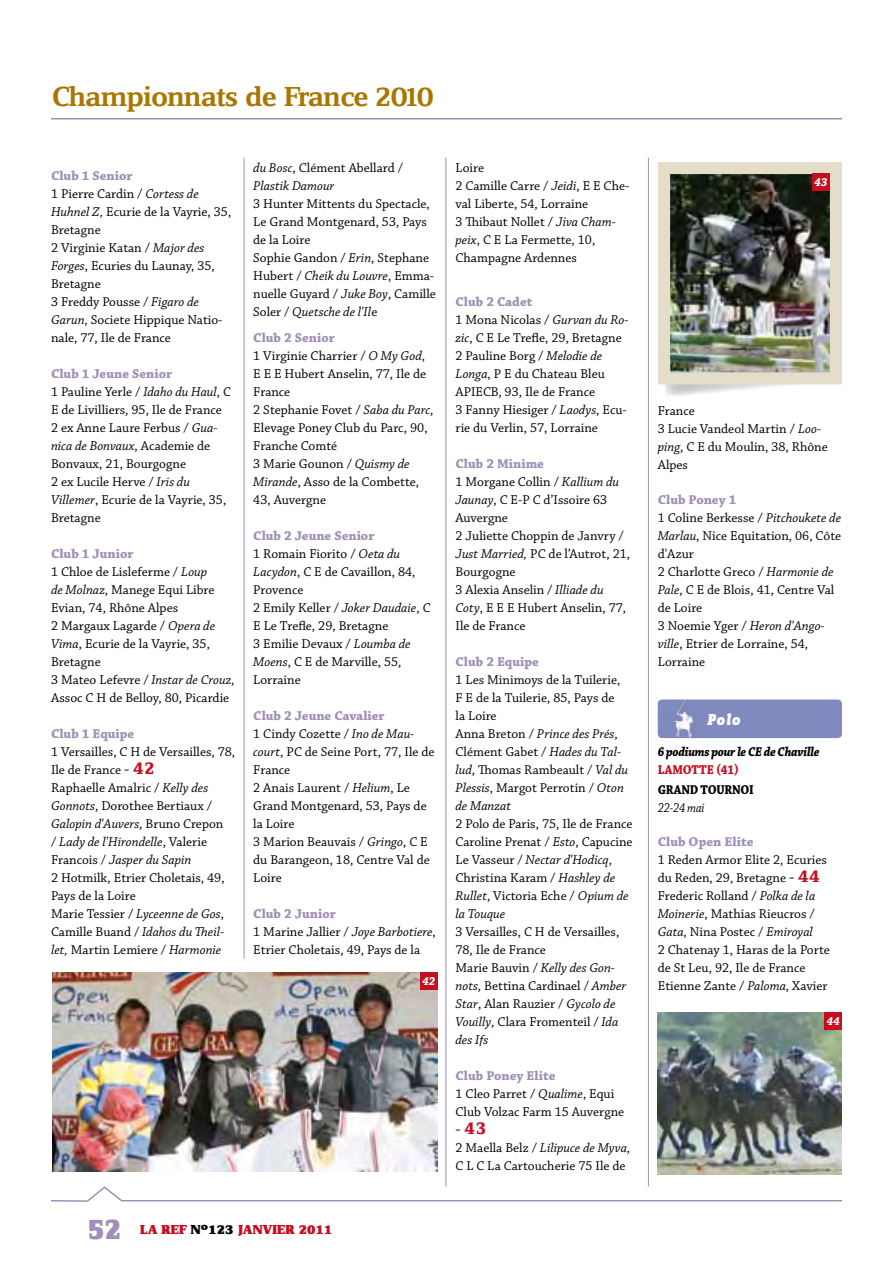
<style>
.page{position:relative;width:893px;height:1263px;background:#fff}
.page>*{position:absolute;margin:0;border:0;box-sizing:border-box;transform-origin:0 0}
.t1{font:30px "Zine Serif Dis Black Roman Tf";color:#a090b6}
.t2{font:500 28.5px "Zine Serif Dis";letter-spacing:-.03em;color:#aa7600;scale:1.2 1}
.t3{font:18px "Zine Serif Dis Bold Roman Tf";color:#c50e1f;scale:1.1 1}
.t4{font:italic 900 16.5px "Zine Slab Dis";color:#fff;scale:.9 1}
.t5{font:13.5px/18px "Chaparral Pro";color:#000}
.t6{font:italic 13.5px/18px "Chaparral Pro";color:#000}
.t7{font:700 13.5px "Chaparral Pro";color:#a090b6}
.t8{font:italic 700 13.5px "Chaparral Pro";letter-spacing:-.02em;color:#000;scale:.9 1}
.t9{font:13.5px "Zine Serif Dis Black Roman Tf";letter-spacing:.01em;color:#c50e1f;scale:1.1 1}
.t10{font:700 13.5px "Chaparral Pro";color:#000;scale:.9 1}
.t11{font:700 13.5px "Chaparral Pro";color:#c50e1f;scale:.9 1}
.t12{font:italic 13.5px "Chaparral Pro";color:#000;scale:.9 1}
.t13{font:italic 700 12px "Chaparral Pro";color:#fff}
.s1{font-weight:700;color:#a090b6}
.s2{font-style:italic}
.s3{font-size:16.5px}
.s4{font-family:"Zine Serif Dis Bold Roman Tf";font-size:18px;color:#c50e1f}
.s5{font-style:normal}
.s6{color:#000}
.s7{font-family:"Chaparral Pro";font-size:16.5px;color:#000}
</style>
<div class="page">
<svg style="left:51px;top:1185px;width:792px;height:17px"></svg>
<hr style="left:51px;top:118px;width:791px;height:1px;background:#a090b6">
<hr style="left:446px;top:158px;width:1px;height:1028px;background:#a090b6">
<hr style="left:648px;top:158px;width:1px;height:1028px;background:#a090b6">
<hr style="left:244px;top:158px;width:1px;height:800px;background:#a090b6">
<div style="left:658px;top:699px;width:184px;height:39px;background:#808abf;border-radius:4px"></div>
<img style="left:663px;top:699px;width:39px;height:39px">
<img style="left:52px;top:972px;width:385px;height:200px">
<div style="left:420px;top:972px;width:17px;height:17px;background:#c50e1f"></div>
<svg style="left:662px;top:384px;width:150px;height:12px"></svg>
<img style="left:671px;top:175px;width:158px;height:196px">
<div style="left:658px;top:162px;width:184px;height:222px;border:12px solid #e3ddca"></div>
<div style="left:813px;top:174px;width:17px;height:17px;background:#c50e1f"></div>
<img style="left:658px;top:1013px;width:184px;height:162px">
<div style="left:825px;top:1013px;width:17px;height:17px;background:#c50e1f"></div>
<h2 class="t2" style="left:51px;top:83px;width:321px">Championnats de France 2010</h2>
<p class="t5" style="left:51px;top:167px;width:182px"><span class="s1">Club 1 Senior<br></span>1 Pierre Cardin / <span class="s2">Cortess de<br>Huhnel Z,</span> Ecurie de la Vayrie, 35,<br>Bretagne<br>2 Virginie Katan / <span class="s2">Major des<br>Forges</span>, Ecuries du Launay, 35,<br>Bretagne<br>3 Freddy Pousse / <span class="s2">Figaro de<br>Garun</span>, Societe Hippique Natio&shy;nale, 77, Ile de France</p>
<p class="t5" style="left:51px;top:365px;width:182px"><span class="s1">Club 1 Jeune Senior<br></span>1 Pauline Yerle / <span class="s2">Idaho du Haul</span>, C<br>E de Livilliers, 95, Ile de France<br>2 ex Anne Laure Ferbus / <span class="s2">Gua&shy;nica de Bonvaux</span>, Academie de<br>Bonvaux, 21, Bourgogne<br>2 ex Lucile Herve / <span class="s2">Iris du<br>Villemer</span>, Ecurie de la Vayrie, 35,<br>Bretagne</p>
<p class="t5" style="left:51px;top:545px;width:185px"><span class="s1">Club 1 Junior<br></span>1 Chloe de Lisleferme / <span class="s2">Loup<br>de Molnaz</span>, Manege Equi Libre<br>Evian, 74, Rhône Alpes<br>2 Margaux Lagarde / <span class="s2">Opera de<br>Vima</span>, Ecurie de la Vayrie, 35,<br>Bretagne<br>3 Mateo Lefevre / <span class="s2">Instar de Crouz</span>,<br>Assoc C H de Belloy, 80, Picardie</p>
<p class="t7" style="left:51px;top:726px;width:85px">Club 1 Equipe</p>
<p class="t5" style="left:51px;top:743px;width:186px">1 Versailles, C H de Versailles, 78,<br>Ile de France <span class="s3">-</span> <span class="s4">42<br></span>Raphaelle Amalric / <span class="s2">Kelly des<br>Gonnots</span>, Dorothee Bertiaux /<br><span class="s2">Galopin d'Auvers</span>, Bruno Crepon<br>/ <span class="s2">Lady de l'Hirondelle</span>, Valerie<br>Francois / <span class="s2">Jasper du Sapin<br></span>2 Hotmilk, Etrier Choletais, 49,<br>Pays de la Loire<br>Marie Tessier / <span class="s2">Lyceenne de Gos</span>,<br>Camille Buand / <span class="s2">Idahos du Theil&shy;let,</span> Martin Lemiere / <span class="s2">Harmonie</span></p>
<p class="t6" style="left:253px;top:159px;width:151px">du Bosc<span class="s5">, Clément Abellard /<br></span>Plastik Damour</p>
<p class="t5" style="left:253px;top:195px;width:184px">3 Hunter Mittents du Spectacle,<br>Le Grand Montgenard, 53, Pays de la Loire<br>Sophie Gandon / <span class="s2">Erin</span>, Stephane<br>Hubert / <span class="s2">Cheik du Louvre</span>, Emma&shy;nuelle Guyard / <span class="s2">Juke Boy</span>, Camille<br>Soler / <span class="s2">Quetsche de l'Il</span>e</p>
<p class="t5" style="left:253px;top:329px;width:182px"><span class="s1">Club 2 Senior<br></span>1 Virginie Charrier / <span class="s2">O My God</span>,<br>E E E Hubert Anselin, 77, Ile de<br>France<br>2 Stephanie Fovet / <span class="s2">Saba du Parc</span>,<br>Elevage Poney Club du Parc, 90,<br>Franche Comté<br>3 Marie Gounon / <span class="s2">Quismy de<br>Mirande</span>, Asso de la Combette,<br>43, Auvergne</p>
<p class="t5" style="left:253px;top:527px;width:179px"><span class="s1">Club 2 Jeune Senior<br></span>1 Romain Fiorito / <span class="s2">Oeta du<br>Lacydon</span>, C E de Cavaillon, 84,<br>Provence<br>2 Emily Keller / <span class="s2">Joker Daudaie</span>, C<br>E Le Trefle, 29, Bretagne<br>3 Emilie Devaux / <span class="s2">Loumba de<br>Moens</span>, C E de Marville, 55,<br>Lorraine</p>
<p class="t5" style="left:253px;top:707px;width:183px"><span class="s1">Club 2 Jeune Cavalier<br></span>1 Cindy Cozette / <span class="s2">Ino de Mau&shy;court</span>, PC de Seine Port, 77, Ile de<br>France<br>2 Anais Laurent / <span class="s2">Helium</span>, Le<br>Grand Montgenard, 53, Pays de la Loire<br>3 Marion Beauvais / <span class="s2">Gringo</span>, C E du Barangeon, 18, Centre Val de<br>Loire</p>
<p class="t5" style="left:253px;top:905px;width:184px"><span class="s1">Club 2 Junior<br></span>1 Marine Jallier / <span class="s2">Joye Barbotiere</span>,<br>Etrier Choletais, 49, Pays de la</p>
<p class="t13" style="left:422px;top:974px;width:15px">42</p>
<h1 class="t1" style="left:88px;top:1213px;width:35px">52</h1>
<p class="t9" style="left:140px;top:1222px;width:176px">LA REF <span class="s6">N°123</span> JANVIER 2011</p>
<p class="t5" style="left:455px;top:159px;width:175px">Loire<br>2 Camille Carre / <span class="s2">Jeidi</span>, E E Che&shy;val Liberte, 54, Lorraine<br>3 Thibaut Nollet / <span class="s2">Jiva Cham&shy;peix</span>, C E La Fermette, 10,<br>Champagne Ardennes</p>
<p class="t5" style="left:455px;top:293px;width:175px"><span class="s1">Club 2 Cadet<br></span>1 Mona Nicolas / <span class="s2">Gurvan du Ro&shy;zic</span>, C E Le Trefle, 29, Bretagne<br>2 Pauline Borg / <span class="s2">Melodie de<br>Longa</span>, P E du Chateau Bleu<br>APIECB, 93, Ile de France<br>3 Fanny Hiesiger / <span class="s2">Laodys</span>, Ecu&shy;rie du Verlin, 57, Lorraine</p>
<p class="t5" style="left:455px;top:455px;width:176px"><span class="s1">Club 2 Minime<br></span>1 Morgane Collin / <span class="s2">Kallium du<br>Jaunay</span>, C E-P C d’Issoire 63<br>Auvergne<br>2 Juliette Choppin de Janvry /<br><span class="s2">Just Married,</span> PC de l’Autrot, 21,<br>Bourgogne<br>3 Alexia Anselin / <span class="s2">Illiade du<br>Coty</span>, E E E Hubert Anselin, 77,<br>Ile de France</p>
<p class="t7" style="left:455px;top:654px;width:85px">Club 2 Equipe</p>
<p class="t5" style="left:455px;top:671px;width:174px">1 Les Minimoys de la Tuilerie,<br>F E de la Tuilerie, 85, Pays de<br>la Loire<br>Anna Breton / <span class="s2">Prince des Prés</span>,<br>Clément Gabet / <span class="s2">Hades du Tal&shy;lud</span>, Thomas Rambeault / <span class="s2">Val du<br>Plessis</span>, Margot Perrotin / <span class="s2">Oton de Manzat</span></p>
<p class="t5" style="left:455px;top:815px;width:179px">2 Polo de Paris, 75, Ile de France<br>Caroline Prenat / <span class="s2">Esto</span>, Capucine<br>Le Vasseur / <span class="s2">Nectar d'Hodicq</span>,<br>Christina Karam / <span class="s2">Hashley de<br>Rullet</span>, Victoria Eche / <span class="s2">Opium de la Touque</span></p>
<p class="t5" style="left:455px;top:923px;width:173px">3 Versailles, C H de Versailles,<br>78, Ile de France<br>Marie Bauvin / <span class="s2">Kelly des Gon&shy;nots</span>, Bettina Cardinael / <span class="s2">Amber<br>Star</span>, Alan Rauzier / <span class="s2">Gycolo de<br>Vouilly</span>, Clara Fromenteil / <span class="s2">Ida des Ifs</span></p>
<p class="t5" style="left:455px;top:1067px;width:170px"><span class="s1">Club Poney Elite<br></span>1 Cleo Parret / <span class="s2">Qualime</span>, Equi<br>Club Volzac Farm 15 Auvergne</p>
<h3 class="t3" style="left:455px;top:1119px;width:30px"><span class="s7">-</span> 43</h3>
<p class="t5" style="left:455px;top:1139px;width:176px">2 Maella Belz / <span class="s2">Lilipuce de Myva</span>,<br>C L C La Cartoucherie 75 Ile de</p>
<p class="t13" style="left:814px;top:175px;width:15px">43</p>
<p class="t5" style="left:658px;top:402px;width:171px">France<br>3 Lucie Vandeol Martin / <span class="s2">Loo&shy;ping</span>, C E du Moulin, 38, Rhône<br>Alpes</p>
<p class="t5" style="left:658px;top:491px;width:185px"><span class="s1">Club Poney 1<br></span>1 Coline Berkesse / <span class="s2">Pitchoukete de<br>Marlau</span>, Nice Equitation, 06, Côte d'Azur<br>2 Charlotte Greco / <span class="s2">Harmonie de<br>Pale</span>, C E de Blois, 41, Centre Val de Loire<br>3 Noemie Yger / <span class="s2">Heron d'Ango&shy;ville</span>, Etrier de Lorraine, 54,<br>Lorraine</p>
<p class="t4" style="left:707px;top:710px;width:38px">Polo</p>
<p class="t8" style="left:658px;top:744px;width:181px">6 podiums pour le CE de Chaville</p>
<p class="t11" style="left:658px;top:762px;width:11px">Lamotte</p>
<p class="t11" style="left:716px;top:762px;width:27px">(41)</p>
<p class="t10" style="left:658px;top:781px;width:12px">Grand</p>
<p class="t10" style="left:701px;top:781px;width:14px">Tournoi</p>
<p class="t12" style="left:658px;top:800px;width:53px">22-24 mai</p>
<p class="t7" style="left:658px;top:834px;width:97px">Club Open Elite</p>
<p class="t5" style="left:658px;top:851px;width:174px">1 Reden Armor Elite 2, Ecuries du Reden, 29, Bretagne <span class="s3">-</span> <span class="s4">44<br></span>Frederic Rolland / <span class="s2">Polka de la<br>Moinerie</span>, Mathias Rieucros /<br><span class="s2">Gata</span>, Nina Postec / <span class="s2">Emiroyal<br></span>2 Chatenay 1, Haras de la Porte de St Leu, 92, Ile de France<br>Etienne Zante / <span class="s2">Paloma</span>, Xavier</p>
<p class="t13" style="left:827px;top:1014px;width:15px">44</p>
</div>
